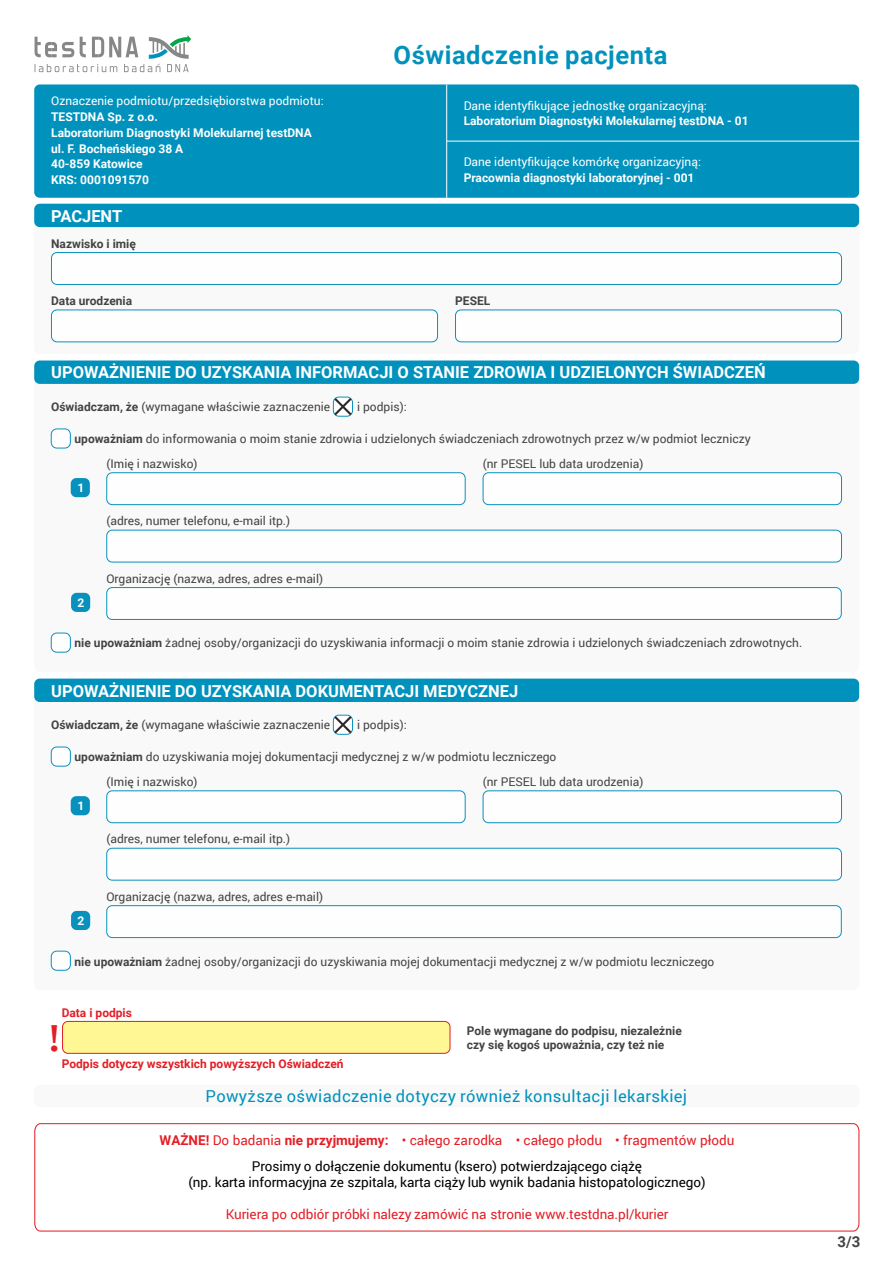
<style>
.page{position:relative;width:893px;height:1263px;background:#fff}
.page>*{position:absolute;margin:0;border:0;box-sizing:border-box;transform-origin:0 0}
.t1{font:700 39.3px "Liberation Serif";color:#e31e25}
.t2{font:700 25.5px "Roboto";letter-spacing:.02em;color:#0092bd}
.t3{font:700 16.5px "Roboto";color:#fefefe}
.t4{font:16.5px "Roboto";letter-spacing:.02em;color:#0092bd}
.t5{font:700 15px "Roboto";color:#434342}
.t6{font:13.5px/25.2px "Roboto";letter-spacing:-.005em;color:#000;text-align:center}
.t7{font:13.5px "Roboto";letter-spacing:-.005em;color:#e31e25}
.t8{font:12px/24.5px "Roboto";color:#434342}
.t9{font:700 12px/15.8px "Roboto";color:#fefefe}
.t10{font:12px "Roboto";color:#fefefe}
.t11{font:700 12px/14.4px "Roboto";color:#434342}
.t12{font:700 12px "Roboto";color:#e31e25}
.s1{font-weight:700}
.s2{font-weight:700;color:#e31e25}
.s3{color:#e31e25}
</style>
<div class="page">
<div style="left:34px;top:1085px;width:825px;height:22px;background:#f9f9f9;border-radius:6px"></div>
<div style="left:34px;top:360px;width:825px;height:312px;background:#f9f9f9;border-radius:6px"></div>
<div style="left:34px;top:360px;width:825px;height:24px;background:#0092bd;border-radius:6px"></div>
<div style="left:34px;top:204px;width:825px;height:150px;background:#f9f9f9;border-radius:6px"></div>
<div style="left:34px;top:204px;width:825px;height:23px;background:#0092bd;border-radius:6px"></div>
<div style="left:34px;top:84px;width:825px;height:114px;background:#0092bd;border-radius:6px"></div>
<svg style="left:35px;top:35px;width:156px;height:37px"></svg>
<hr style="left:446px;top:84px;width:1px;height:114px;background:#fefefe">
<hr style="left:447px;top:141px;width:412px;height:1px;background:#fefefe">
<div style="left:51px;top:252px;width:791px;height:33px;background:#fefefe;border:1px solid #0991be;border-radius:6px"></div>
<div style="left:51px;top:309px;width:387px;height:33px;background:#fefefe;border:1px solid #0991be;border-radius:6px"></div>
<div style="left:455px;top:309px;width:387px;height:33px;background:#fefefe;border:1px solid #0991be;border-radius:6px"></div>
<svg style="left:332px;top:396px;width:21px;height:21px"></svg>
<div style="left:106px;top:472px;width:360px;height:33px;background:#fefefe;border:1px solid #0991be;border-radius:6px"></div>
<div style="left:483px;top:472px;width:359px;height:33px;background:#fefefe;border:1px solid #0991be;border-radius:6px"></div>
<div style="left:106px;top:530px;width:736px;height:32px;background:#fefefe;border:1px solid #0991be;border-radius:6px"></div>
<div style="left:106px;top:587px;width:736px;height:33px;background:#fefefe;border:1px solid #0991be;border-radius:6px"></div>
<div style="left:51px;top:428px;width:20px;height:20px;background:#fefefe;border:1px solid #0991be;border-radius:6px"></div>
<div style="left:51px;top:633px;width:20px;height:20px;background:#fefefe;border:1px solid #0991be;border-radius:6px"></div>
<div style="left:71px;top:478px;width:19px;height:19px;background:#0991be;border-radius:6px"></div>
<div style="left:71px;top:593px;width:19px;height:19px;background:#0991be;border-radius:6px"></div>
<div style="left:34px;top:679px;width:825px;height:311px;background:#f9f9f9;border-radius:6px"></div>
<div style="left:34px;top:679px;width:825px;height:23px;background:#0092bd;border-radius:6px"></div>
<svg style="left:332px;top:714px;width:21px;height:21px"></svg>
<div style="left:106px;top:790px;width:360px;height:33px;background:#fefefe;border:1px solid #0991be;border-radius:6px"></div>
<div style="left:483px;top:790px;width:359px;height:33px;background:#fefefe;border:1px solid #0991be;border-radius:6px"></div>
<div style="left:106px;top:848px;width:736px;height:32px;background:#fefefe;border:1px solid #0991be;border-radius:6px"></div>
<div style="left:106px;top:905px;width:736px;height:33px;background:#fefefe;border:1px solid #0991be;border-radius:6px"></div>
<div style="left:51px;top:746px;width:20px;height:20px;background:#fefefe;border:1px solid #0991be;border-radius:6px"></div>
<div style="left:51px;top:951px;width:20px;height:20px;background:#fefefe;border:1px solid #0991be;border-radius:6px"></div>
<div style="left:71px;top:796px;width:19px;height:19px;background:#0991be;border-radius:6px"></div>
<div style="left:71px;top:911px;width:19px;height:19px;background:#0991be;border-radius:6px"></div>
<div style="left:62px;top:1021px;width:388px;height:33px;background:#fff694;border:1px solid #e31e25;border-radius:6px"></div>
<svg style="left:34px;top:1123px;width:826px;height:109px"></svg>
<p class="t10" style="left:51px;top:93px;width:274px">Oznaczenie podmiotu/przedsiębiorstwa podmiotu:</p>
<p class="t9" style="left:51px;top:110px;width:262px">TESTDNA Sp. z o.o.<br>Laboratorium Diagnostyki Molekularnej testDNA ul. F. Bocheńskiego 38 A<br>40-859 Katowice<br>KRS: 0001091570</p>
<h3 class="t3" style="left:51px;top:209px;width:73px">PACJENT</h3>
<p class="t11" style="left:51px;top:237px;width:86px">Nazwisko i imię</p>
<h2 class="t2" style="left:394px;top:45px;width:275px">Oświadczenie pacjenta</h2>
<p class="t10" style="left:464px;top:97px;width:245px">Dane identyfikujące jednostkę organizacyjną:</p>
<p class="t9" style="left:464px;top:115px;width:287px">Laboratorium Diagnostyki Molekularnej testDNA - 01</p>
<p class="t10" style="left:464px;top:154px;width:239px">Dane identyfikujące komórkę organizacyjną:</p>
<p class="t9" style="left:464px;top:172px;width:232px">Pracownia diagnostyki laboratoryjnej - 001</p>
<p class="t11" style="left:51px;top:295px;width:82px">Data urodzenia</p>
<p class="t11" style="left:455px;top:295px;width:37px">PESEL</p>
<h3 class="t3" style="left:51px;top:366px;width:716px">UPOWAŻNIENIE DO UZYSKANIA INFORMACJI O STANIE ZDROWIA I UDZIELONYCH ŚWIADCZEŃ</h3>
<p class="t8" style="left:51px;top:394px;width:280px"><span class="s1">Oświadczam, że</span> (wymagane właściwie zaznaczenie</p>
<p class="t8" style="left:357px;top:394px;width:51px">i podpis):</p>
<p class="t8" style="left:106px;top:426px;width:646px;text-indent:-32px"><span class="s1">upoważniam</span> do informowania o moim stanie zdrowia i udzielonych świadczeniach zdrowotnych przez w/w podmiot leczniczy (Imię i nazwisko)</p>
<p class="t8" style="left:483px;top:451px;width:162px">(nr PESEL lub data urodzenia)</p>
<p class="t9" style="left:77px;top:481px;width:8px">1</p>
<p class="t9" style="left:77px;top:596px;width:8px">2</p>
<p class="t8" style="left:106px;top:508px;width:185px">(adres, numer telefonu, e-mail itp.)</p>
<p class="t8" style="left:106px;top:566px;width:218px">Organizację (nazwa, adres, adres e-mail)</p>
<p class="t8" style="left:75px;top:631px;width:729px"><span class="s1">nie upoważniam</span> żadnej osoby/organizacji do uzyskiwania informacji o moim stanie zdrowia i udzielonych świadczeniach zdrowotnych.</p>
<h3 class="t3" style="left:51px;top:684px;width:469px">UPOWAŻNIENIE DO UZYSKANIA DOKUMENTACJI MEDYCZNEJ</h3>
<p class="t8" style="left:51px;top:712px;width:280px"><span class="s1">Oświadczam, że</span> (wymagane właściwie zaznaczenie</p>
<p class="t8" style="left:357px;top:712px;width:51px">i podpis):</p>
<p class="t8" style="left:106px;top:744px;width:451px;text-indent:-32px"><span class="s1">upoważniam</span> do uzyskiwania mojej dokumentacji medycznej z w/w podmiotu leczniczego (Imię i nazwisko)</p>
<p class="t8" style="left:483px;top:769px;width:162px">(nr PESEL lub data urodzenia)</p>
<p class="t9" style="left:77px;top:799px;width:8px">1</p>
<p class="t9" style="left:77px;top:914px;width:8px">2</p>
<p class="t8" style="left:106px;top:826px;width:185px">(adres, numer telefonu, e-mail itp.)</p>
<p class="t8" style="left:106px;top:884px;width:218px">Organizację (nazwa, adres, adres e-mail)</p>
<p class="t8" style="left:75px;top:949px;width:641px"><span class="s1">nie upoważniam</span> żadnej osoby/organizacji do uzyskiwania mojej dokumentacji medycznej z w/w podmiotu leczniczego</p>
<p class="t12" style="left:62px;top:1007px;width:72px">Data i podpis</p>
<h1 class="t1" style="left:48px;top:1024px;width:15px">!</h1>
<p class="t12" style="left:62px;top:1059px;width:283px">Podpis dotyczy wszystkich powyższych Oświadczeń</p>
<p class="t11" style="left:467px;top:1025px;width:217px">Pole wymagane do podpisu, niezależnie czy się kogoś upoważnia, czy też nie</p>
<h3 class="t4" style="left:206px;top:1085px;width:483px">Powyższe oświadczenie dotyczy również konsultacji lekarskiej</h3>
<p class="t6" style="left:160px;top:1127px;width:576px"><span class="s2">WAŻNE!</span> <span class="s3">Do badania</span> <span class="s2">nie przyjmujemy:</span> <span class="s3">• całego zarodka • całego płodu • fragmentów płodu<br></span>Prosimy o dołączenie dokumentu (ksero) potwierdzającego ciążę</p>
<p class="t6" style="left:188px;top:1169px;width:519px">(np. karta informacyjna ze szpitala, karta ciąży lub wynik badania histopatologicznego)</p>
<p class="t7" style="left:226px;top:1205px;width:444px">Kuriera po odbiór próbki nalezy zamówić na stronie www.testdna.pl/kurier</p>
<p class="t5" style="left:838px;top:1235px;width:24px">3/3</p>
</div>
